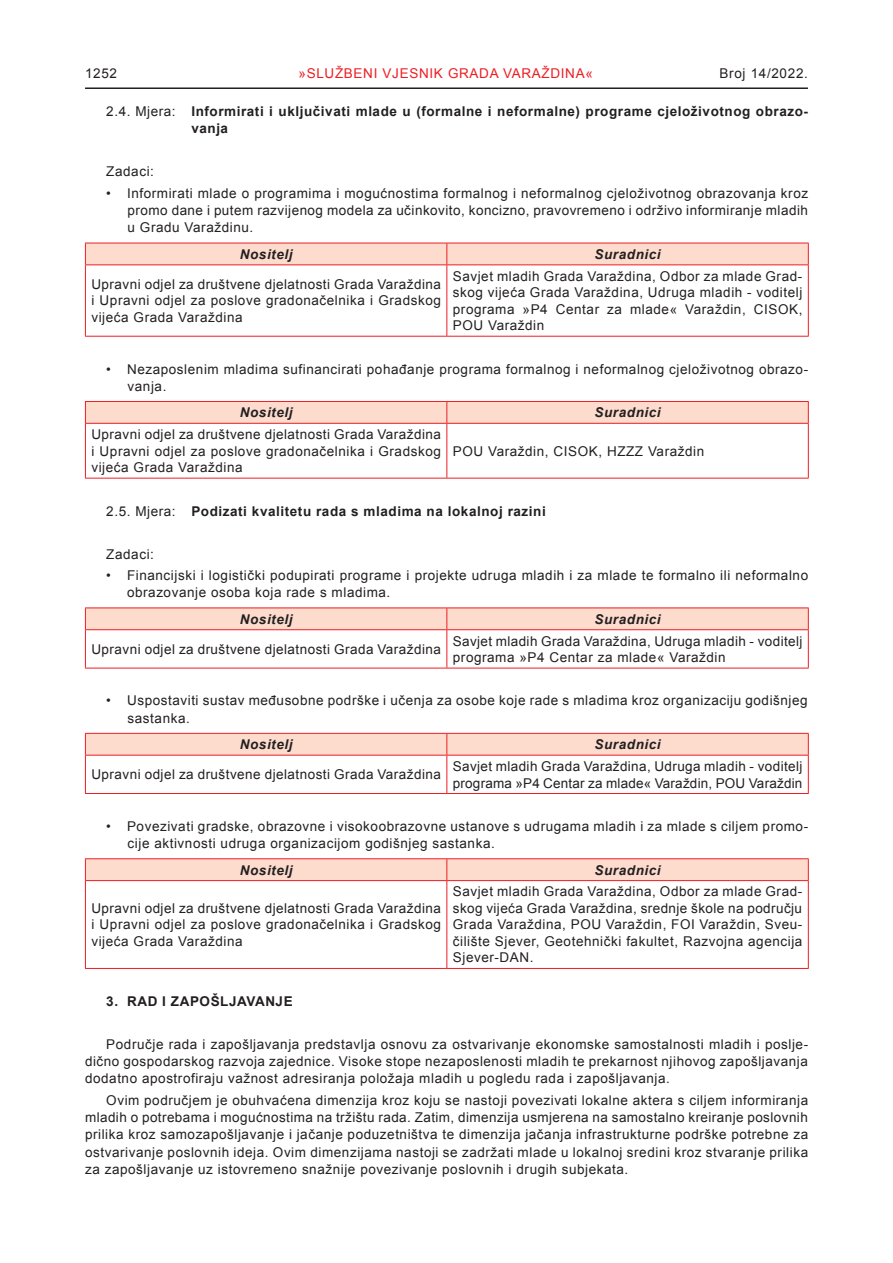
<style>
.page{position:relative;width:893px;height:1263px;background:#fff}
.page>*{position:absolute;margin:0;border:0;box-sizing:border-box;transform-origin:0 0}
.t1{font:13.5px/16.5px "Arial";letter-spacing:.04em;color:#231f20;text-align:justify}
.t2{font:700 13.5px/17.2px "Arial";letter-spacing:.04em;color:#231f20}
.t3{font:italic 700 13.5px "Arial";letter-spacing:.04em;color:#231f20}
.t4{font:13.5px "Arial";letter-spacing:.05em;color:#ee1d23}
.s1{font-weight:400}
</style>
<div class="page">
<hr style="left:85px;top:87px;width:723px;height:2px;background:#231f20">
<div style="left:85px;top:243px;width:724px;height:21px;background:#fddcce"></div>
<hr style="left:85px;top:264px;width:362px;height:1px;background:#ee1d23">
<hr style="left:85px;top:265px;width:1px;height:71px;background:#ee1d23">
<hr style="left:447px;top:264px;width:362px;height:1px;background:#ee1d23">
<hr style="left:446px;top:265px;width:1px;height:71px;background:#ee1d23">
<hr style="left:808px;top:265px;width:1px;height:71px;background:#ee1d23">
<hr style="left:85px;top:336px;width:362px;height:1px;background:#ee1d23">
<hr style="left:447px;top:336px;width:362px;height:1px;background:#ee1d23">
<svg style="left:85px;top:401px;width:724px;height:22px;background:#fcd1c4"></svg>
<hr style="left:85px;top:423px;width:362px;height:1px;background:#ee1d23">
<hr style="left:85px;top:424px;width:1px;height:54px;background:#ee1d23">
<hr style="left:447px;top:423px;width:362px;height:1px;background:#ee1d23">
<hr style="left:446px;top:424px;width:1px;height:54px;background:#ee1d23">
<hr style="left:808px;top:424px;width:1px;height:54px;background:#ee1d23">
<hr style="left:85px;top:478px;width:362px;height:1px;background:#ee1d23">
<hr style="left:447px;top:478px;width:362px;height:1px;background:#ee1d23">
<hr style="left:85px;top:607px;width:362px;height:1px;background:#ee1d23">
<hr style="left:447px;top:607px;width:362px;height:1px;background:#ee1d23">
<div style="left:85px;top:608px;width:724px;height:21px;background:#fddcce"></div>
<hr style="left:85px;top:629px;width:362px;height:1px;background:#ee1d23">
<hr style="left:85px;top:630px;width:1px;height:38px;background:#ee1d23">
<hr style="left:447px;top:629px;width:362px;height:1px;background:#ee1d23">
<hr style="left:446px;top:630px;width:1px;height:38px;background:#ee1d23">
<hr style="left:808px;top:630px;width:1px;height:38px;background:#ee1d23">
<hr style="left:85px;top:668px;width:362px;height:1px;background:#ee1d23">
<hr style="left:447px;top:668px;width:362px;height:1px;background:#ee1d23">
<svg style="left:85px;top:733px;width:724px;height:22px;background:#fcd1c4"></svg>
<hr style="left:85px;top:755px;width:362px;height:1px;background:#ee1d23">
<hr style="left:85px;top:755px;width:1px;height:38px;background:#ee1d23">
<hr style="left:447px;top:755px;width:362px;height:1px;background:#ee1d23">
<hr style="left:446px;top:755px;width:1px;height:38px;background:#ee1d23">
<hr style="left:808px;top:755px;width:1px;height:38px;background:#ee1d23">
<hr style="left:85px;top:793px;width:362px;height:1px;background:#ee1d23">
<hr style="left:447px;top:793px;width:362px;height:1px;background:#ee1d23">
<hr style="left:85px;top:858px;width:362px;height:1px;background:#ee1d23">
<hr style="left:447px;top:858px;width:362px;height:1px;background:#ee1d23">
<div style="left:85px;top:859px;width:724px;height:21px;background:#fddcce"></div>
<hr style="left:85px;top:880px;width:362px;height:1px;background:#ee1d23">
<hr style="left:85px;top:881px;width:1px;height:87px;background:#ee1d23">
<hr style="left:447px;top:880px;width:362px;height:1px;background:#ee1d23">
<hr style="left:446px;top:881px;width:1px;height:87px;background:#ee1d23">
<hr style="left:808px;top:881px;width:1px;height:87px;background:#ee1d23">
<hr style="left:85px;top:968px;width:362px;height:1px;background:#ee1d23">
<hr style="left:447px;top:968px;width:362px;height:1px;background:#ee1d23">
<p class="t1" style="left:85px;top:65px;width:34px">1252</p>
<p class="t4" style="left:299px;top:64px;width:296px">»SLUŽBENI VJESNIK GRADA VARAŽDINA«</p>
<p class="t1" style="left:719px;top:65px;width:90px">Broj 14/2022.</p>
<p class="t2" style="left:191px;top:103px;width:618px;text-indent:-85px"><span class="s1">2.4. Mjera:</span> Informirati i uključivati mlade u (formalne i neformalne) programe cjeloživotnog obrazo&shy;vanja</p>
<p class="t1" style="left:106px;top:164px;width:49px">Zadaci:</p>
<p class="t1" style="left:128px;top:185px;width:682px;line-height:17.2px;text-indent:-21px">• Informirati mlade o programima i mogućnostima formalnog i neformalnog cjeloživotnog obrazovanja kroz promo dane i putem razvijenog modela za učinkovito, koncizno, pravovremeno i održivo informiranje mladih u Gradu Varaždinu.</p>
<p class="t3" style="left:240px;top:245px;width:54px">Nositelj</p>
<p class="t3" style="left:595px;top:245px;width:68px">Suradnici</p>
<p class="t1" style="left:91px;top:276px;width:351px">Upravni odjel za društvene djelatnosti Grada Varaždina i Upravni odjel za poslove gradonačelnika i Gradskog vijeća Grada Varaždina</p>
<p class="t1" style="left:453px;top:268px;width:351px">Savjet mladih Grada Varaždina, Odbor za mlade Grad&shy;skog vijeća Grada Varaždina, Udruga mladih - voditelj programa »P4 Centar za mlade« Varaždin, CISOK, POU Varaždin</p>
<p class="t1" style="left:128px;top:360px;width:682px;line-height:17.2px;text-indent:-21px">• Nezaposlenim mladima sufinancirati pohađanje programa formalnog i neformalnog cjeloživotnog obrazo&shy;vanja.</p>
<p class="t3" style="left:240px;top:404px;width:54px">Nositelj</p>
<p class="t3" style="left:595px;top:404px;width:68px">Suradnici</p>
<p class="t1" style="left:91px;top:426px;width:351px">Upravni odjel za društvene djelatnosti Grada Varaždina i Upravni odjel za poslove gradonačelnika i Gradskog vijeća Grada Varaždina</p>
<p class="t1" style="left:453px;top:443px;width:253px">POU Varaždin, CISOK, HZZZ Varaždin</p>
<p class="t2" style="left:106px;top:502px;width:441px"><span class="s1">2.5. Mjera:</span> Podizati kvalitetu rada s mladima na lokalnoj razini</p>
<p class="t1" style="left:106px;top:546px;width:49px">Zadaci:</p>
<p class="t1" style="left:127px;top:567px;width:683px;line-height:17.2px;text-indent:-21px">• Financijski i logistički podupirati programe i projekte udruga mladih i za mlade te formalno ili neformalno obrazovanje osoba koja rade s mladima.</p>
<p class="t3" style="left:240px;top:610px;width:54px">Nositelj</p>
<p class="t3" style="left:595px;top:610px;width:68px">Suradnici</p>
<p class="t1" style="left:91px;top:641px;width:351px">Upravni odjel za društvene djelatnosti Grada Varaždina</p>
<p class="t1" style="left:453px;top:633px;width:351px">Savjet mladih Grada Varaždina, Udruga mladih - voditelj programa »P4 Centar za mlade« Varaždin</p>
<p class="t1" style="left:128px;top:692px;width:682px;line-height:17.2px;text-indent:-21px">• Uspostaviti sustav međusobne podrške i učenja za osobe koje rade s mladima kroz organizaciju godišnjeg sastanka.</p>
<p class="t3" style="left:240px;top:735px;width:54px">Nositelj</p>
<p class="t3" style="left:595px;top:735px;width:68px">Suradnici</p>
<p class="t1" style="left:91px;top:766px;width:351px">Upravni odjel za društvene djelatnosti Grada Varaždina</p>
<p class="t1" style="left:453px;top:758px;width:351px">Savjet mladih Grada Varaždina, Udruga mladih - voditelj programa »P4 Centar za mlade« Varaždin, POU Varaždin</p>
<p class="t1" style="left:128px;top:818px;width:682px;line-height:17.2px;text-indent:-21px">• Povezivati gradske, obrazovne i visokoobrazovne ustanove s udrugama mladih i za mlade s ciljem promo&shy;cije aktivnosti udruga organizacijom godišnjeg sastanka.</p>
<p class="t3" style="left:240px;top:861px;width:54px">Nositelj</p>
<p class="t3" style="left:595px;top:861px;width:68px">Suradnici</p>
<p class="t1" style="left:91px;top:900px;width:351px">Upravni odjel za društvene djelatnosti Grada Varaždina i Upravni odjel za poslove gradonačelnika i Gradskog vijeća Grada Varaždina</p>
<p class="t1" style="left:453px;top:883px;width:351px">Savjet mladih Grada Varaždina, Odbor za mlade Grad&shy;skog vijeća Grada Varaždina, srednje škole na području Grada Varaždina, POU Varaždin, FOI Varaždin, Sveu&shy;čilište Sjever, Geotehnički fakultet, Razvojna agencija Sjever-DAN.</p>
<p class="t2" style="left:106px;top:993px;width:188px">3. RAD I ZAPOŠLJAVANJE</p>
<p class="t1" style="left:85px;top:1035px;width:725px;line-height:17.2px;text-indent:21px">Područje rada i zapošljavanja predstavlja osnovu za ostvarivanje ekonomske samostalnosti mladih i poslje&shy;dično gospodarskog razvoja zajednice. Visoke stope nezaposlenosti mladih te prekarnost njihovog zapošljavanja dodatno apostrofiraju važnost adresiranja položaja mladih u pogledu rada i zapošljavanja.</p>
<p class="t1" style="left:85px;top:1091px;width:725px;line-height:17.2px;text-indent:21px">Ovim područjem je obuhvaćena dimenzija kroz koju se nastoji povezivati lokalne aktera s ciljem informiranja mladih o potrebama i mogućnostima na tržištu rada. Zatim, dimenzija usmjerena na samostalno kreiranje poslovnih prilika kroz samozapošljavanje i jačanje poduzetništva te dimenzija jačanja infrastrukturne podrške potrebne za ostvarivanje poslovnih ideja. Ovim dimenzijama nastoji se zadržati mlade u lokalnoj sredini kroz stvaranje prilika za zapošljavanje uz istovremeno snažnije povezivanje poslovnih i drugih subjekata.</p>
</div>
